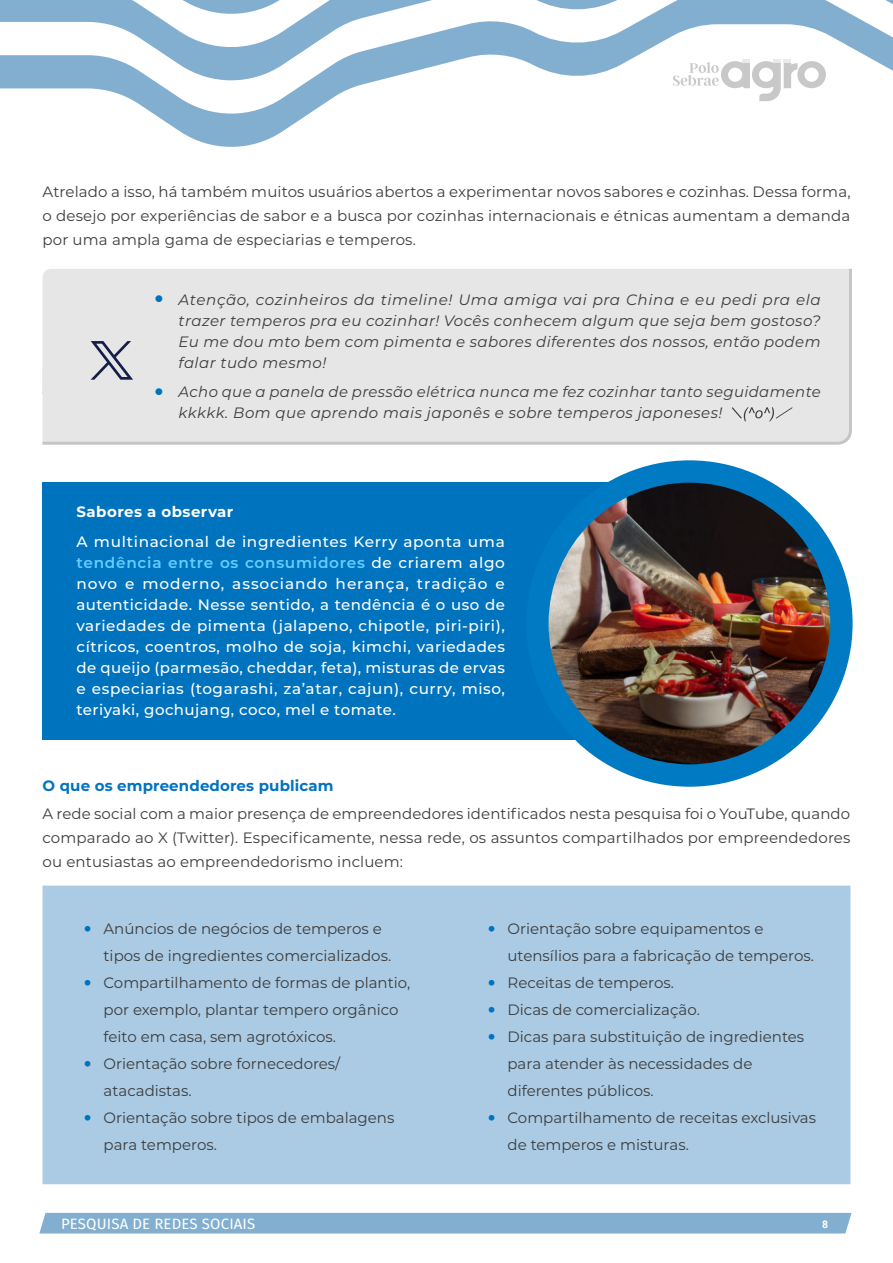
<style>
.page{position:relative;width:893px;height:1263px;background:#fff}
.page>*{position:absolute;margin:0;border:0;box-sizing:border-box;transform-origin:0 0}
.Corpo11pt{font:15px/27px "Montserrat";color:#3c3c3c}
.destaque_box{font:500 15px/21px "Montserrat";letter-spacing:.03em;color:#fff;text-align:justify}
.t1{font:italic 15px/21px "Montserrat";letter-spacing:.03em;color:#3c3c3c;text-align:justify}
.subitem_2{font:700 15px "Montserrat";letter-spacing:.01em;color:#0073bf}
.t2{font:15px "Fira Sans";letter-spacing:.01em;color:#fff}
.destaque_box-2{font:700 15px "Montserrat";letter-spacing:.03em;color:#fff}
.t3{font:700 10.5px "Roboto";color:#fff}
.s1{font-weight:500;font-style:normal;font-size:37.5px;color:#0073bf}
.s2{font-weight:600;color:#6cf}
.s3{font-size:37.5px;color:#0073bf}
</style>
<div class="page">
<svg style="left:0;top:86px;width:357px;height:61px"></svg>
<svg style="left:0;top:19px;width:893px;height:67px"></svg>
<svg style="left:0;top:0;width:893px;height:19px"></svg>
<svg style="left:673px;top:60px;width:153px;height:41px"></svg>
<div style="left:39px;top:1213px;width:812px;height:20px;background:#82afcf"></div>
<div style="left:42px;top:268px;width:810px;height:90px;background:#e6e6e6"></div>
<div style="left:42px;top:358px;width:810px;height:87px;background:#e6e6e6"></div>
<svg style="left:732px;top:407px;width:60px;height:14px"></svg>
<svg style="left:91px;top:341px;width:42px;height:39px;background:#b0b3bd"></svg>
<div style="left:43px;top:482px;width:713px;height:60px;background:#0073bf"></div>
<div style="left:43px;top:511px;width:713px;height:229px;background:#0073bf"></div>
<div style="left:43px;top:886px;width:807px;height:298px;background:#abcbe4"></div>
<div style="left:526px;top:460px;width:327px;height:327px;background:#007ac2;border-radius:50%"></div>
<img style="left:549px;top:483px;width:281px;height:281px;border-radius:141px">
<p class="Corpo11pt" style="left:43px;top:180px;width:809px;line-height:24px;text-align:justify">Atrelado a isso, há também muitos usuários abertos a experimentar novos sabores e cozinhas. Dessa forma, o desejo por experiências de sabor e a busca por cozinhas internacionais e étnicas aumentam a demanda por uma ampla gama de especiarias e temperos.</p>
<p class="t1" style="left:179px;top:288px;width:644px;text-indent:-26px"><span class="s1">•</span> Atenção, cozinheiros da timeline! Uma amiga vai pra China e eu pedi pra ela trazer temperos pra eu cozinhar! Vocês conhecem algum que seja bem gostoso?<br>Eu me dou mto bem com pimenta e sabores diferentes dos nossos, então podem falar tudo mesmo!</p>
<p class="t1" style="left:179px;top:381px;width:644px;text-indent:-26px"><span class="s1">•</span> Acho que a panela de pressão elétrica nunca me fez cozinhar tanto seguidamente kkkkk. Bom que aprendo mais japonês e sobre temperos japoneses!</p>
<p class="destaque_box-2" style="left:77px;top:501px;width:158px">Sabores a observar</p>
<p class="destaque_box" style="left:77px;top:530px;width:430px">A multinacional de ingredientes Kerry aponta uma <span class="s2">tendência entre os consumidores</span> de criarem algo novo e moderno, associando herança, tradição e autenticidade. Nesse sentido, a tendência é o uso de variedades de pimenta (jalapeno, chipotle, piri-piri), cítricos, coentros, molho de soja, kimchi, variedades de queijo (parmesão, cheddar, feta), misturas de ervas e especiarias (togarashi, za’atar, cajun), curry, miso, teriyaki, gochujang, coco, mel e tomate.</p>
<p class="subitem_2" style="left:43px;top:774px;width:293px">O que os empreendedores publicam</p>
<p class="Corpo11pt" style="left:43px;top:801px;width:809px;line-height:24px;text-align:justify">A rede social com a maior presença de empreendedores identificados nesta pesquisa foi o YouTube, quando comparado ao X (Twitter). Especificamente, nessa rede, os assuntos compartilhados por empreendedores ou entusiastas ao empreendedorismo incluem:</p>
<p class="Corpo11pt" style="left:104px;top:915px;width:289px;text-indent:-21px"><span class="s3">•</span> Anúncios de negócios de temperos e tipos de ingredientes comercializados.</p>
<p class="Corpo11pt" style="left:104px;top:969px;width:308px;text-indent:-21px"><span class="s3">•</span> Compartilhamento de formas de plantio, por exemplo, plantar tempero orgânico feito em casa, sem agrotóxicos.</p>
<p class="Corpo11pt" style="left:104px;top:1050px;width:238px;text-indent:-21px"><span class="s3">•</span> Orientação sobre fornecedores/ atacadistas.</p>
<p class="Corpo11pt" style="left:104px;top:1104px;width:292px;text-indent:-21px"><span class="s3">•</span> Orientação sobre tipos de embalagens para temperos.</p>
<p class="Corpo11pt" style="left:507px;top:915px;width:308px;text-indent:-21px"><span class="s3">•</span> Orientação sobre equipamentos e utensílios para a fabricação de temperos.</p>
<p class="Corpo11pt" style="left:486px;top:969px;width:189px"><span class="s3">•</span> Receitas de temperos.</p>
<p class="Corpo11pt" style="left:486px;top:996px;width:215px"><span class="s3">•</span> Dicas de comercialização.</p>
<p class="Corpo11pt" style="left:507px;top:1023px;width:298px;text-indent:-21px"><span class="s3">•</span> Dicas para substituição de ingredientes para atender às necessidades de diferentes públicos.</p>
<p class="Corpo11pt" style="left:507px;top:1104px;width:310px;text-indent:-21px"><span class="s3">•</span> Compartilhamento de receitas exclusivas de temperos e misturas.</p>
<p class="t2" style="left:61px;top:1213px;width:196px">PESQUISA DE REDES SOCIAIS</p>
<p class="t3" style="left:822px;top:1216px;width:8px">8</p>
</div>
